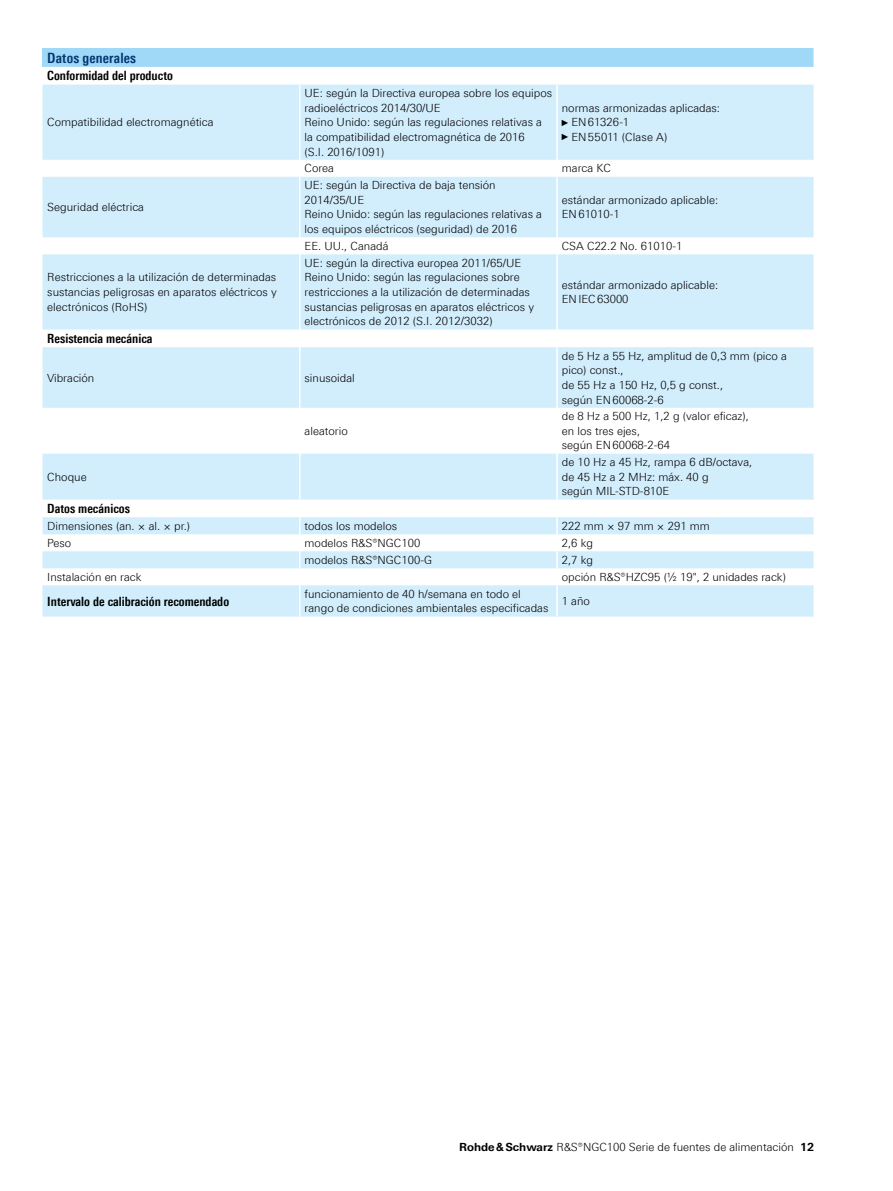
<style>
.page{position:relative;width:893px;height:1191px;background:#fff}
.page>*{position:absolute;margin:0;border:0;box-sizing:border-box;transform-origin:0 0}
.Tabellenueberschrift_blau{font:700 condensed 14.25px "Linotype Universfor RS";letter-spacing:.01em;color:#003872}
.Tabellefett{font:700 condensed 12.75px "Linotype Universfor RS";color:#000}
.Tabelletext{font:300 11.25px/14.7px "Linotype Universfor RS";color:#000}
.s1{font-family:"Arial Narrow";font-weight:400;font-size:9px}
.s2{font-weight:700}
</style>
<div class="page">
<div style="left:43px;top:48px;width:771px;height:19px;background:#a0d9f7"></div>
<svg style="left:43px;top:85px;width:771px;height:531px;fill:#d2edfc"></svg>
<hr style="left:299px;top:85px;width:2px;height:75px;background:#fff">
<hr style="left:556px;top:85px;width:2px;height:75px;background:#fff">
<svg style="left:299px;top:160px;width:2px;height:17px"></svg>
<svg style="left:556px;top:160px;width:2px;height:17px"></svg>
<hr style="left:299px;top:177px;width:2px;height:60px;background:#fff">
<hr style="left:556px;top:177px;width:2px;height:60px;background:#fff">
<svg style="left:299px;top:237px;width:2px;height:17px"></svg>
<svg style="left:556px;top:237px;width:2px;height:17px"></svg>
<hr style="left:299px;top:254px;width:2px;height:75px;background:#fff">
<hr style="left:556px;top:254px;width:2px;height:75px;background:#fff">
<hr style="left:299px;top:347px;width:2px;height:61px;background:#fff">
<hr style="left:556px;top:347px;width:2px;height:61px;background:#fff">
<hr style="left:299px;top:408px;width:2px;height:46px;background:#fff">
<hr style="left:556px;top:408px;width:2px;height:46px;background:#fff">
<hr style="left:299px;top:454px;width:2px;height:45px;background:#fff">
<hr style="left:556px;top:454px;width:2px;height:45px;background:#fff">
<svg style="left:299px;top:517px;width:2px;height:68px"></svg>
<svg style="left:556px;top:517px;width:2px;height:68px"></svg>
<hr style="left:299px;top:585px;width:2px;height:31px;background:#fff">
<hr style="left:556px;top:585px;width:2px;height:31px;background:#fff">
<p class="Tabellenueberschrift_blau" style="left:47px;top:49px;width:90px">Datos generales</p>
<p class="Tabellefett" style="left:47px;top:68px;width:127px">Conformidad del producto</p>
<p class="Tabelletext" style="left:47px;top:115px;width:168px">Compatibilidad electromagnética</p>
<p class="Tabelletext" style="left:47px;top:200px;width:98px">Seguridad eléctrica</p>
<p class="Tabelletext" style="left:47px;top:270px;width:231px;text-align:justify">Restricciones a la utilización de determinadas sustancias peligrosas en aparatos eléctricos y electrónicos (RoHS)</p>
<p class="Tabelletext" style="left:305px;top:86px;width:249px">UE: según la Directiva europea sobre los equipos radioeléctricos 2014/30/UE</p>
<p class="Tabelletext" style="left:305px;top:115px;width:239px">Reino Unido: según las regulaciones relativas a la compatibilidad electromagnética de 2016 (S.I. 2016/1091)</p>
<p class="Tabelletext" style="left:562px;top:100px;width:160px">normas armonizadas aplicadas:</p>
<p class="Tabelletext" style="left:562px;top:115px;width:69px"><span class="s1">►</span>EN61326-1</p>
<p class="Tabelletext" style="left:562px;top:129px;width:107px"><span class="s1">►</span>EN55011 (Clase A)</p>
<p class="Tabelletext" style="left:305px;top:161px;width:31px">Corea</p>
<p class="Tabelletext" style="left:562px;top:161px;width:51px">marca KC</p>
<p class="Tabelletext" style="left:305px;top:178px;width:193px">UE: según la Directiva de baja tensión<br>2014/35/UE</p>
<p class="Tabelletext" style="left:305px;top:207px;width:239px">Reino Unido: según las regulaciones relativas a los equipos eléctricos (seguridad) de 2016</p>
<p class="Tabelletext" style="left:562px;top:192px;width:158px">estándar armonizado aplicable:</p>
<p class="Tabelletext" style="left:562px;top:207px;width:60px">EN61010-1</p>
<p class="Tabelletext" style="left:305px;top:238px;width:85px">EE. UU., Canadá</p>
<p class="Tabelletext" style="left:562px;top:238px;width:122px">CSA C22.2 No. 61010-1</p>
<p class="Tabelletext" style="left:305px;top:255px;width:218px">UE: según la directiva europea 2011/65/UE</p>
<p class="Tabelletext" style="left:305px;top:270px;width:231px">Reino Unido: según las regulaciones sobre restricciones a la utilización de determinadas sustancias peligrosas en aparatos eléctricos y electrónicos de 2012 (S.I. 2012/3032)</p>
<p class="Tabelletext" style="left:562px;top:277px;width:158px">estándar armonizado aplicable:</p>
<p class="Tabelletext" style="left:562px;top:292px;width:68px">ENIEC63000</p>
<p class="Tabellefett" style="left:47px;top:331px;width:107px">Resistencia mecánica</p>
<p class="Tabelletext" style="left:47px;top:370px;width:49px">Vibración</p>
<p class="Tabelletext" style="left:305px;top:370px;width:52px">sinusoidal</p>
<p class="Tabelletext" style="left:47px;top:469px;width:41px">Choque</p>
<p class="Tabelletext" style="left:305px;top:423px;width:45px">aleatorio</p>
<p class="Tabelletext" style="left:562px;top:348px;width:226px">de 5 Hz a 55 Hz, amplitud de 0,3 mm (pico a pico) const.,</p>
<p class="Tabelletext" style="left:562px;top:377px;width:163px">de 55 Hz a 150 Hz, 0,5 g const.,</p>
<p class="Tabelletext" style="left:562px;top:392px;width:104px">según EN60068-2-6</p>
<p class="Tabelletext" style="left:562px;top:409px;width:189px">de 8 Hz a 500 Hz, 1,2 g (valor eficaz), en los tres ejes,</p>
<p class="Tabelletext" style="left:562px;top:438px;width:110px">según EN60068-2-64</p>
<p class="Tabelletext" style="left:562px;top:454px;width:192px">de 10 Hz a 45 Hz, rampa 6 dB/octava,</p>
<p class="Tabelletext" style="left:562px;top:469px;width:148px">de 45 Hz a 2 MHz: máx. 40 g</p>
<p class="Tabelletext" style="left:562px;top:484px;width:109px">según MIL-STD-810E</p>
<p class="Tabellefett" style="left:47px;top:501px;width:84px">Datos mecánicos</p>
<p class="Tabelletext" style="left:47px;top:518px;width:144px">Dimensiones (an. × al. × pr.)</p>
<p class="Tabelletext" style="left:305px;top:518px;width:94px">todos los modelos</p>
<p class="Tabelletext" style="left:562px;top:518px;width:150px">222 mm × 97 mm × 291 mm</p>
<p class="Tabelletext" style="left:47px;top:535px;width:25px">Peso</p>
<p class="Tabelletext" style="left:305px;top:535px;width:117px">modelos R&amp;S®NGC100</p>
<p class="Tabelletext" style="left:562px;top:535px;width:33px">2,6 kg</p>
<p class="Tabelletext" style="left:305px;top:552px;width:129px">modelos R&amp;S®NGC100-G</p>
<p class="Tabelletext" style="left:562px;top:552px;width:33px">2,7 kg</p>
<p class="Tabelletext" style="left:47px;top:569px;width:96px">Instalación en rack</p>
<p class="Tabelletext" style="left:562px;top:569px;width:226px">opción R&amp;S®HZC95 (1/2 19", 2 unidades rack)</p>
<p class="Tabellefett" style="left:47px;top:593px;width:183px">Intervalo de calibración recomendado</p>
<p class="Tabelletext" style="left:305px;top:586px;width:245px">funcionamiento de 40 h/semana en todo el rango de condiciones ambientales especificadas</p>
<p class="Tabelletext" style="left:562px;top:593px;width:30px">1 año</p>
<p class="Tabelletext" style="left:459px;top:1139px;width:357px"><span class="s2">Rohde&amp;Schwarz</span> R&amp;S®NGC100 Serie de fuentes de alimentación <span class="s2">12</span></p>
</div>
